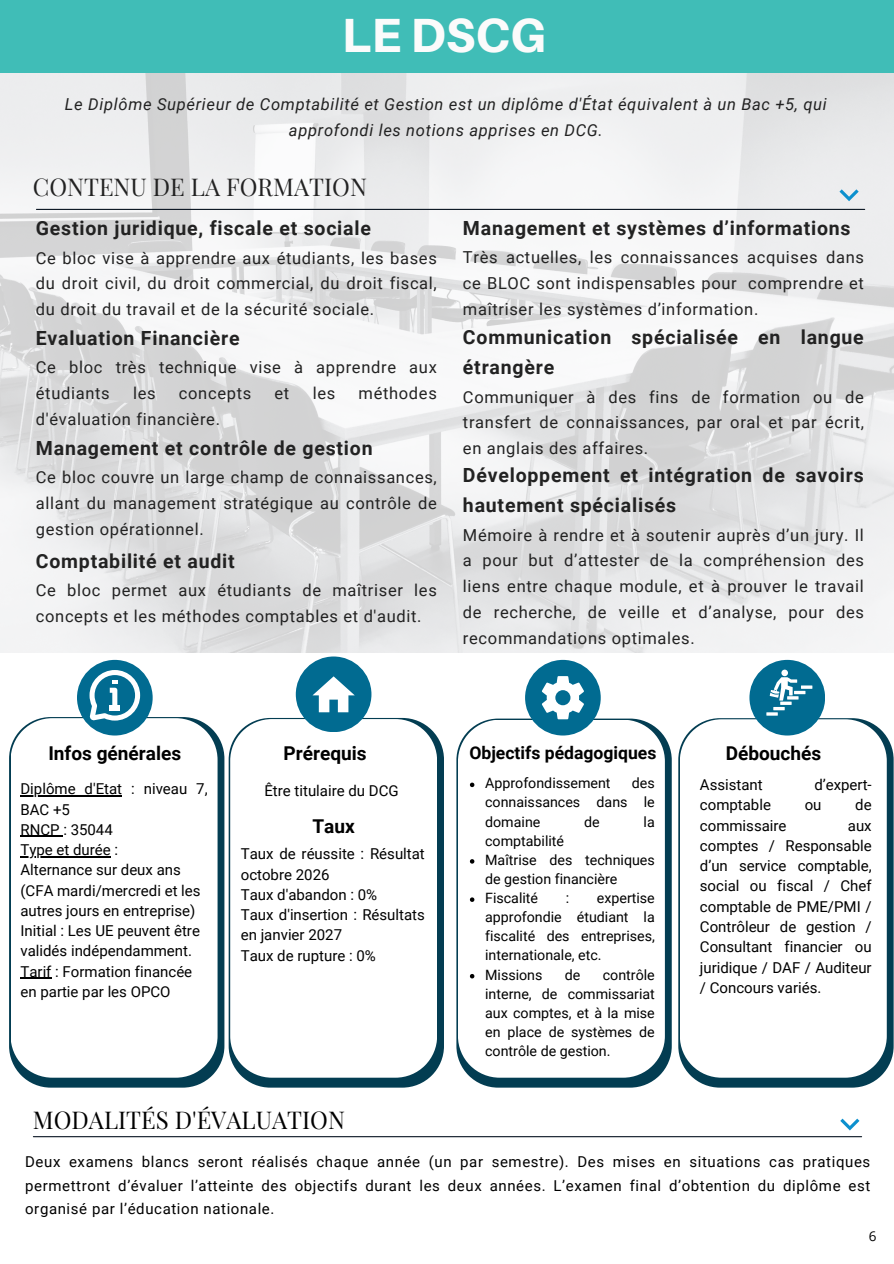
<style>
.page{position:relative;width:894px;height:1264px;background:#fff}
.page>*{position:absolute;margin:0;border:0;box-sizing:border-box;transform-origin:0 0}
.t1{font:800 48px "Aileron";color:#fbfbfb}
.t2{font:24px "Playfair Display";color:#000}
.t3{font:24px "Playfair Display";color:#222}
.t4{font:700 19.5px/30.3px "Roboto";letter-spacing:.04em;color:#222}
.t5{font:700 19.05px "Roboto";color:#000}
.t6{font:700 17.55px "Roboto";color:#000}
.t7{font:16.5px/25.8px "Roboto";letter-spacing:.04em;color:#222;text-align:justify}
.t8{font:italic 16.5px/25.8px "Roboto";letter-spacing:.04em;color:#222;text-align:center}
.t9{font:15px/20.2px "Roboto";color:#000}
.t10{font:14.25px/19.2px "Roboto";color:#000;text-align:justify}
.t11{font:13.5px "Open Sans";color:#000}
</style>
<div class="page">
<img style="left:0;top:73px;width:893px;height:579px">
<div style="left:0;top:0;width:893px;height:73px;background:#40bdb7"></div>
<svg style="left:839px;top:189px;width:19px;height:12px"></svg>
<svg style="left:678px;top:718px;width:215px;height:369px;fill:#033d52"></svg>
<svg style="left:679px;top:719px;width:207px;height:358px"></svg>
<svg style="left:456px;top:718px;width:215px;height:369px;fill:#033d52"></svg>
<svg style="left:458px;top:719px;width:206px;height:358px"></svg>
<div style="left:525px;top:660px;width:75px;height:75px;background:#016b91;border-radius:50%"></div>
<svg style="left:541px;top:676px;width:43px;height:43px"></svg>
<div style="left:749px;top:660px;width:75px;height:75px;background:#016b91;border-radius:50%"></div>
<svg style="left:9px;top:717px;width:215px;height:370px;background:#376576"></svg>
<svg style="left:11px;top:718px;width:206px;height:359px"></svg>
<div style="left:77px;top:660px;width:75px;height:75px;background:#016b91;border-radius:50%"></div>
<svg style="left:228px;top:718px;width:216px;height:369px;fill:#033d52"></svg>
<svg style="left:230px;top:719px;width:207px;height:358px"></svg>
<div style="left:296px;top:656px;width:75px;height:76px;background:#016b91;border-radius:50%"></div>
<svg style="left:312px;top:676px;width:42px;height:36px"></svg>
<svg style="left:89px;top:670px;width:51px;height:50px"></svg>
<svg style="left:840px;top:1118px;width:19px;height:12px"></svg>
<hr style="left:36px;top:209px;width:828px;height:1px;background:#0b1623">
<hr style="left:33px;top:1136px;width:828px;height:1px;background:#0b1623">
<svg style="left:766px;top:707px;width:18px;height:8px"></svg>
<svg style="left:780px;top:701px;width:11px;height:4px"></svg>
<div style="left:781px;top:669px;width:6px;height:7px;background:#fff;border-radius:50%"></div>
<svg style="left:769px;top:677px;width:43px;height:23px"></svg>
<hr style="left:20px;top:795px;width:102px;height:1px;background:#000">
<hr style="left:20px;top:836px;width:43px;height:1px;background:#000">
<hr style="left:20px;top:856px;width:91px;height:1px;background:#000">
<hr style="left:20px;top:977px;width:31px;height:1px;background:#000">
<svg style="left:470px;top:782px;width:4px;height:5px"></svg>
<svg style="left:470px;top:859px;width:4px;height:4px"></svg>
<svg style="left:470px;top:897px;width:4px;height:4px"></svg>
<svg style="left:470px;top:973px;width:4px;height:5px"></svg>
<h1 class="t1" style="left:342px;top:5px;width:206px">LE DSCG</h1>
<p class="t8" style="left:65px;top:92px;width:763px">Le Diplôme Supérieur de Comptabilité et Gestion est un diplôme d'État équivalent à un Bac +5, qui approfondi les notions apprises en DCG.</p>
<h4 class="t3" style="left:33px;top:170px;width:335px">CONTENU DE LA FORMATION</h4>
<h4 class="t4" style="left:36px;top:213px;width:336px">Gestion juridique, fiscale et sociale</h4>
<h4 class="t7" style="left:36px;top:245px;width:402px">Ce bloc vise à apprendre aux étudiants, les bases du droit civil, du droit commercial, du droit fiscal, du droit du travail et de la sécurité sociale.</h4>
<p class="t4" style="left:36px;top:323px;width:205px">Evaluation Financière</p>
<p class="t7" style="left:36px;top:355px;width:402px">Ce bloc très technique vise à apprendre aux étudiants</p>
<p class="t7" style="left:133px;top:380px;width:24px">les</p>
<p class="t7" style="left:179px;top:380px;width:74px">concepts</p>
<p class="t7" style="left:274px;top:380px;width:16px">et</p>
<p class="t7" style="left:312px;top:380px;width:24px">les</p>
<p class="t7" style="left:358px;top:380px;width:80px">méthodes</p>
<p class="t7" style="left:36px;top:406px;width:185px">d'évaluation financière.</p>
<p class="t4" style="left:36px;top:433px;width:338px">Management et contrôle de gestion</p>
<p class="t7" style="left:36px;top:464px;width:402px">Ce bloc couvre un large champ de connaissances, allant du management stratégique au contrôle de gestion opérationnel.</p>
<h3 class="t4" style="left:36px;top:545px;width:200px">Comptabilité et audit</h3>
<h3 class="t7" style="left:36px;top:577px;width:402px">Ce bloc permet aux étudiants de maîtriser les concepts et les méthodes comptables et d'audit.</h3>
<h4 class="t4" style="left:463px;top:213px;width:389px">Management et systèmes d’informations</h4>
<h4 class="t7" style="left:463px;top:245px;width:402px">Très actuelles, les connaissances acquises dans ce BLOC sont indispensables pour comprendre et maîtriser les systèmes d’information.</h4>
<p class="t4" style="left:463px;top:322px;width:402px">Communication spécialisée en langue étrangère</p>
<p class="t7" style="left:463px;top:384px;width:402px">Communiquer à des fins de formation ou de transfert de connaissances, par oral et par écrit, en anglais des affaires.</p>
<p class="t4" style="left:463px;top:460px;width:402px">Développement et intégration de savoirs hautement spécialisés</p>
<p class="t7" style="left:463px;top:522px;width:402px">Mémoire à rendre et à soutenir auprès d’un jury. Il a pour but d’attester de la compréhension des liens entre chaque module, et à prouver le travail de recherche, de veille et d’analyse, pour des recommandations optimales.</p>
<p class="t5" style="left:48px;top:742px;width:134px">Infos générales</p>
<h4 class="t5" style="left:283px;top:742px;width:85px">Prérequis</h4>
<h2 class="t6" style="left:469px;top:742px;width:188px">Objectifs pédagogiques</h2>
<p class="t5" style="left:725px;top:742px;width:97px">Débouchés</p>
<h4 class="t9" style="left:264px;top:780px;width:136px">Être titulaire du DCG</h4>
<h4 class="t5" style="left:312px;top:815px;width:44px">Taux</h4>
<h4 class="t10" style="left:485px;top:773px;width:127px">Approfondissement</h4>
<h4 class="t10" style="left:485px;top:773px;width:171px;text-indent:147px">des connaissances dans le domaine</h4>
<p class="t9" style="left:699px;top:775px;width:64px">Assistant</p>
<p class="t9" style="left:814px;top:775px;width:59px">d’expert-</p>
<p class="t9" style="left:699px;top:795px;width:72px">comptable</p>
<p class="t9" style="left:804px;top:795px;width:18px">ou</p>
<p class="t9" style="left:855px;top:795px;width:18px">de</p>
<p class="t9" style="left:699px;top:815px;width:88px">commissaire</p>
<h3 class="t9" style="left:20px;top:779px;width:189px">Diplôme d'Etat : niveau 7,<br>BAC +5<br>RNCP : 35044</h3>
<h4 class="t9" style="left:20px;top:839px;width:182px">Type et durée :<br>Alternance sur deux ans (CFA mardi/mercredi et les autres jours en entreprise)<br>Initial : Les UE peuvent être validés indépendamment.<br>Tarif : Formation financée en partie par les OPCO</h4>
<h3 class="t9" style="left:241px;top:844px;width:185px">Taux de réussite : Résultat octobre 2026<br>Taux d'abandon : 0%<br>Taux d'insertion : Résultats en janvier 2027<br>Taux de rupture : 0%</h3>
<h4 class="t10" style="left:584px;top:812px;width:17px">de</h4>
<h4 class="t10" style="left:643px;top:812px;width:13px">la</h4>
<p class="t9" style="left:699px;top:815px;width:173px;text-align:justify;text-indent:148px">aux comptes / Responsable d’un service comptable, social ou fiscal / Chef comptable de PME/PMI / Contrôleur de gestion / Consultant financier ou juridique / DAF / Auditeur / Concours variés.</p>
<h4 class="t10" style="left:485px;top:831px;width:80px">comptabilité</h4>
<p class="t10" style="left:485px;top:850px;width:171px">Maîtrise des techniques de gestion financière</p>
<p class="t10" style="left:485px;top:888px;width:54px">Fiscalité</p>
<p class="t10" style="left:565px;top:888px;width:5px">:</p>
<p class="t10" style="left:485px;top:888px;width:171px;text-indent:112px">expertise approfondie étudiant la fiscalité des entreprises, internationale, etc.</p>
<h3 class="t10" style="left:485px;top:965px;width:59px">Missions</h3>
<h3 class="t10" style="left:564px;top:965px;width:17px">de</h3>
<h3 class="t10" style="left:485px;top:965px;width:171px;text-indent:118px">contrôle interne, de commissariat aux comptes, et à la mise en place de systèmes de contrôle de gestion.</h3>
<h4 class="t2" style="left:33px;top:1103px;width:313px">MODALITÉS D'ÉVALUATION</h4>
<h4 class="t9" style="left:25px;top:1150px;width:846px;line-height:23.7px;text-align:justify">Deux examens blancs seront réalisés chaque année (un par semestre). Des mises en situations cas pratiques permettront d’évaluer l’atteinte des objectifs durant les deux années. L’examen final d’obtention du diplôme est organisé par l’éducation nationale.</h4>
<h4 class="t11" style="left:868px;top:1226px;width:9px">6</h4>
</div>
